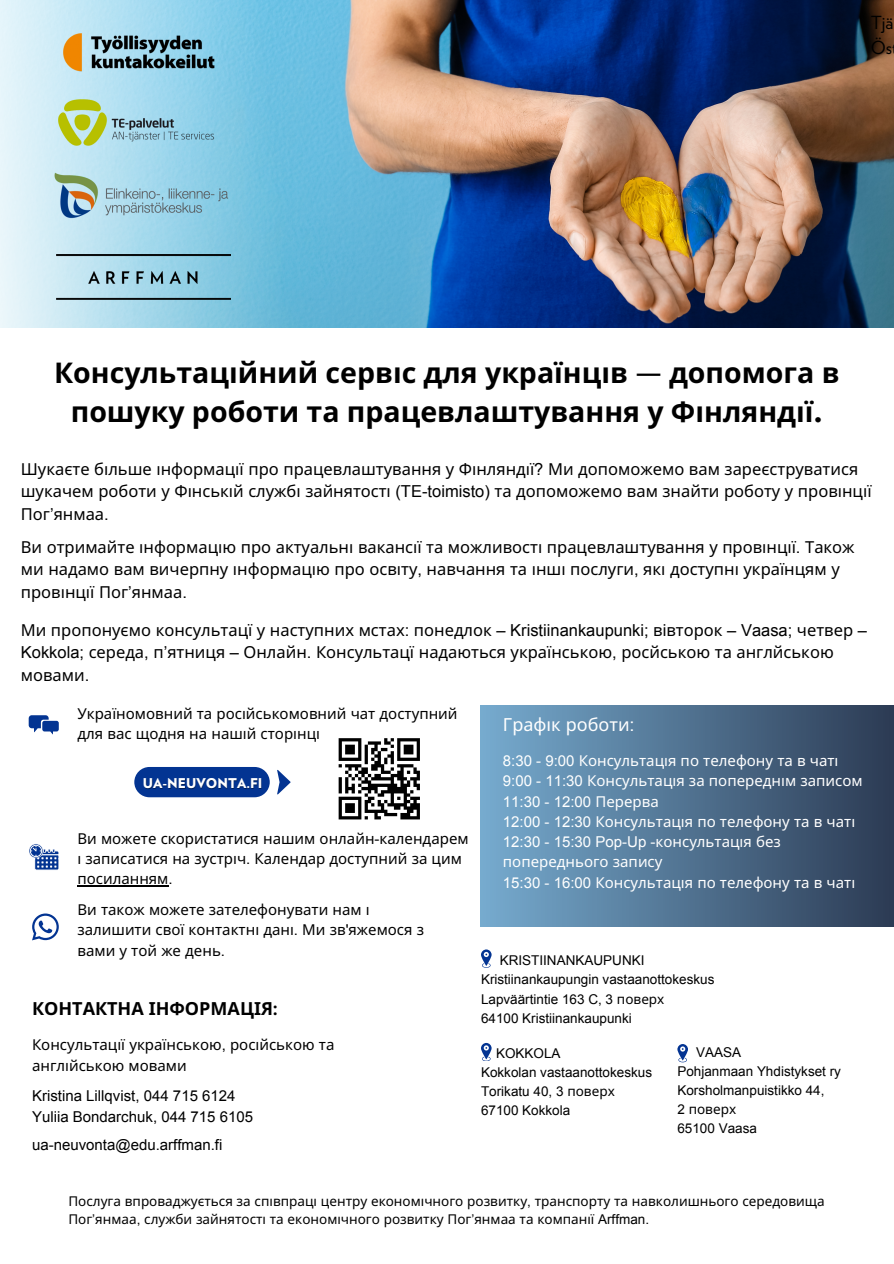
<style>
.page{position:relative;width:894px;height:1264px;background:#fff}
.page>*{position:absolute;margin:0;border:0;box-sizing:border-box;transform-origin:0 0}
.t1{font:700 28.5px/39.3px "Noto Sans";color:#000;text-align:center}
.t2{font:700 18px "Noto Sans";color:#000}
.t3{font:18px "Noto Sans";color:#fff}
.t4{font:18px/24.8px "Verlag";color:#000}
.t5{font:16.5px/22.5px "Noto Sans";color:#000}
.t6{font:15px/20.2px "Noto Sans";color:#000}
.t7{font:15px/20.2px "Noto Sans";color:#fff}
.t8{font:15px/20.2px "Arial";color:#000}
.t9{font:13.5px/19.2px "Arial";color:#000}
.t10{font:13.5px/18px "Noto Sans";color:#000}
.t11{font:900 13.5px "Verlag";color:#fff}
.s1{font-family:"Georgia"}
.s2{font-family:"Arial"}
.s3{font-family:"Open Sauce One"}
.s4{font-family:"Noto Sans"}
</style>
<div class="page">
<svg style="left:29px;top:715px;width:30px;height:19px"></svg>
<svg style="left:29px;top:844px;width:30px;height:26px"></svg>
<hr style="left:77px;top:885px;width:91px;height:1px;background:#000">
<svg style="left:32px;top:913px;width:27px;height:27px"></svg>
<div style="left:480px;top:705px;width:413px;height:221px;background:linear-gradient(to right,#76abcf,#2c3b53)"></div>
<img style="left:446px;top:0;width:447px;height:327px">
<svg style="left:0;top:0;width:446px;height:328px;background:#94c3d5"></svg>
<svg style="left:481px;top:949px;width:10px;height:18px"></svg>
<svg style="left:677px;top:1044px;width:10px;height:18px"></svg>
<svg style="left:481px;top:1042px;width:10px;height:18px"></svg>
<div style="left:134px;top:767px;width:135px;height:30px;background:#033492;border-radius:15px"></div>
<svg style="left:338px;top:738px;width:82px;height:81px"></svg>
<hr style="left:400px;top:816px;width:20px;height:3px;background:#000">
<svg style="left:277px;top:769px;width:13px;height:25px"></svg>
<img style="left:56px;top:254px;width:174px;height:45px">
<img style="left:43px;top:161px;width:196px;height:68px">
<img style="left:54px;top:26px;width:173px;height:53px">
<img style="left:51px;top:92px;width:172px;height:61px">
<p class="t4" style="left:870px;top:12px;width:24px">Tjä<br>Ös</p>
<h2 class="t1" style="left:54px;top:352px;width:786px">Консультаці йний сервіс для українці в <span class="s1">—</span> допомога в пошуку роботи та працевлаштування у Фі нляндії<span class="s1">.</span></h2>
<h4 class="t5" style="left:21px;top:457px;width:852px">Шукаєте більше і нформації про працевлаштування у Фі нляндії<span class="s2">?</span> Ми допоможемо вам зареєструватися шукачем роботи у Фі нські й службі зайнятості <span class="s2">(TE-toimisto)</span> та допоможемо вам знайти роботу у прові нції<br>Пог<span class="s2">’</span>янмаа<span class="s2">.</span></h4>
<p class="t5" style="left:21px;top:535px;width:835px">Ви отримайте і нформаці ю про актуальні вакансії та можливості працевлаштування у прові нції<span class="s2">.</span> Також ми надамо вам вичерпну і нформаці ю про освіту<span class="s2">,</span> навчання та і нші послуги<span class="s2">,</span> які доступні українцям у прові нції Пог<span class="s2">’</span>янмаа<span class="s2">.</span></p>
<h4 class="t5" style="left:21px;top:618px;width:847px">Ми пропонуємо консультацї у наступних мстах<span class="s2">:</span> понедлок <span class="s2">– Kristiinankaupunki;</span> в<span class="s2">i</span>второк <span class="s2">– Vaasa;</span> четвер <span class="s2">–<br>Kokkola;</span> середа<span class="s2">,</span> п<span class="s2">’</span>ятниця <span class="s2">–</span> Онлайн<span class="s2">.</span> Консультацї надаються українською<span class="s2">,</span> росйською та англйською мовами<span class="s2">.</span></h4>
<p class="t6" style="left:77px;top:703px;width:381px">Україномовний та росі йськомовний чат доступний для вас щодня на наші й сторі нці</p>
<h4 class="t11" style="left:143px;top:777px;width:121px">UA-NEUVONTA.FI</h4>
<p class="t6" style="left:77px;top:827px;width:392px">Ви можете скористатися нашим онлайн<span class="s2">-</span>календарем і записатися на зустрі ч<span class="s2">.</span> Календар доступний за цим</p>
<p class="t6" style="left:77px;top:868px;width:97px">посиланням<span class="s2">.</span></p>
<p class="t6" style="left:77px;top:899px;width:348px">Ви також можете зателефонувати нам і залишити свої контактні дані <span class="s2">.</span> Ми зв<span class="s2">'</span>яжемося з вами у той же день<span class="s2">.</span></p>
<h1 class="t2" style="left:32px;top:996px;width:247px">КОНТАКТНА ІНФОРМАЦІЯ<span class="s3">:</span></h1>
<h3 class="t6" style="left:32px;top:1034px;width:304px">Консультації українською<span class="s2">,</span> росі йською та англі йською мовами</h3>
<h4 class="t8" style="left:32px;top:1085px;width:222px">Kristina Lillqvist, 044 715 6124<br>Yuliia Bondarchuk, 044 715 6105</h4>
<h3 class="t8" style="left:32px;top:1134px;width:192px">ua-neuvonta@edu.arffman.fi</h3>
<h5 class="t3" style="left:502px;top:712px;width:133px">Графі к роботи<span class="s2">:</span></h5>
<p class="t7" style="left:502px;top:750px;width:361px"><span class="s2">8:30 - 9:00</span> Консультація по телефону та в чаті <span class="s2">9:00 - 11:30</span> Консультація за попередні м записом <span class="s2">11:30 - 12:00</span> Перерва<br><span class="s2">12:00 - 12:30</span> Консультація по телефону та в чаті <span class="s2">12:30 - 15:30 Pop-Up -</span>консультація без попереднього запису<br><span class="s2">15:30 - 16:00</span> Консультація по телефону та в чаті</p>
<p class="t9" style="left:481px;top:950px;width:235px;text-indent:19px">KRISTIINANKAUPUNKI<br>Kristiinankaupungin vastaanottokeskus<br>Lapväärtintie 163 C, 3 <span class="s4">поверх<br></span>64100 Kristiinankaupunki</p>
<p class="t9" style="left:677px;top:1042px;width:165px;text-indent:19px">VAASA<br>Pohjanmaan Yhdistykset ry<br>Korsholmanpuistikko 44,</p>
<p class="t10" style="left:677px;top:1099px;width:60px"><span class="s2">2</span> поверх</p>
<p class="t9" style="left:677px;top:1118px;width:81px">65100 Vaasa</p>
<p class="t9" style="left:481px;top:1043px;width:173px;text-indent:15px">KOKKOLA<br>Kokkolan vastaanottokeskus<br>Torikatu 40, 3 <span class="s4">поверх<br></span>67100 Kokkola</p>
<p class="t10" style="left:68px;top:1191px;width:757px">Послуга впроваджується за спі впраці центру економі чного розвитку<span class="s2">,</span> транспорту та навколишнього середовища<br>Пог<span class="s2">’</span>янмаа<span class="s2">,</span> служби зайнятості та економі чного розвитку Пог<span class="s2">’</span>янмаа та компанії <span class="s2">Arffman.</span></p>
</div>
